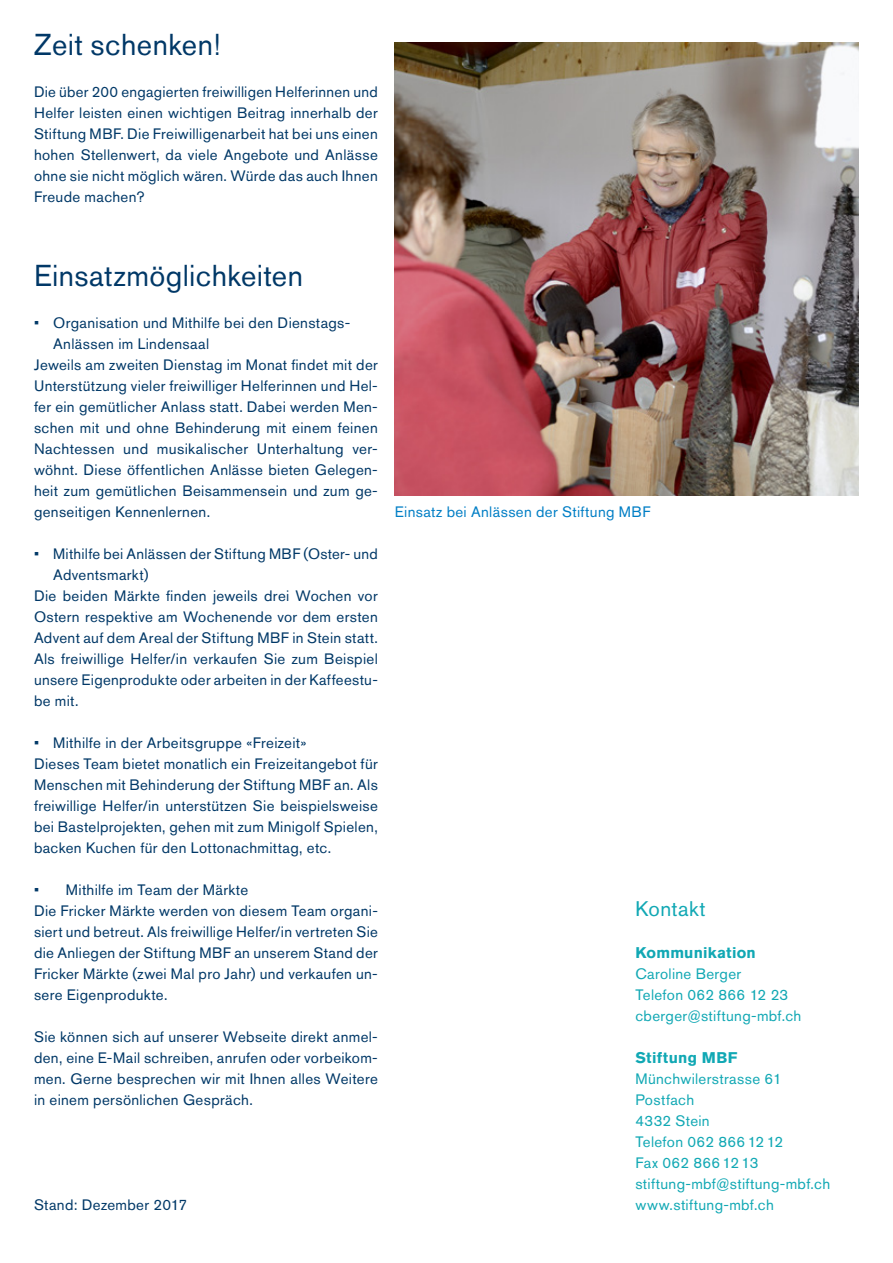
<style>
.page{position:relative;width:893px;height:1263px;background:#fff}
.page>*{position:absolute;margin:0;border:0;box-sizing:border-box;transform-origin:0 0}
.t1{font:30px "Akzidenz Grotesk Pro";letter-spacing:.015em;color:#013867}
.t2{font:21px "Akzidenz Grotesk Pro";letter-spacing:.02em;color:#11a8b4}
.t3{font:700 15.3px "Akzidenz Grotesk Pro";letter-spacing:.015em;color:#11a8b4}
.t4{font:15px/21px "Akzidenz Grotesk Pro";letter-spacing:.02em;color:#013867;text-align:justify}
.t5{font:15px/21px "Akzidenz Grotesk Pro";letter-spacing:.02em;color:#11a8b4}
.t6{font:15px "Akzidenz Grotesk Pro";letter-spacing:.025em;color:#007ec5}
</style>
<div class="page">
<img style="left:395px;top:43px;width:464px;height:453px">
<h1 class="t1" style="left:34px;top:25px;width:188px">Zeit schenken!</h1>
<p class="t4" style="left:34px;top:81px;width:345px">Die über 200 engagierten freiwilligen Helferinnen und Helfer leisten einen wichtigen Beitrag innerhalb der Stiftung MBF. Die Freiwilligenarbeit hat bei uns einen hohen Stellenwert, da viele Angebote und Anlässe ohne sie nicht möglich wären. Würde das auch Ihnen Freude machen?</p>
<h1 class="t1" style="left:34px;top:256px;width:271px">Einsatzmöglichkeiten</h1>
<p class="t4" style="left:34px;top:312px;width:318px">• Organisation und Mithilfe bei den Dienstags-</p>
<p class="t4" style="left:53px;top:333px;width:157px">Anlässen im Lindensaal</p>
<p class="t4" style="left:34px;top:354px;width:345px">Jeweils am zweiten Dienstag im Monat findet mit der</p>
<p class="t4" style="left:34px;top:375px;width:345px">Unterstützung vieler freiwilliger Helferinnen und Hel-</p>
<p class="t4" style="left:34px;top:396px;width:345px">fer ein gemütlicher Anlass statt. Dabei werden Men-</p>
<p class="t4" style="left:34px;top:417px;width:345px">schen mit und ohne Behinderung mit einem feinen</p>
<p class="t4" style="left:34px;top:438px;width:345px">Nachtessen und musikalischer Unterhaltung ver-</p>
<p class="t4" style="left:34px;top:459px;width:345px">wöhnt. Diese öffentlichen Anlässe bieten Gelegen-</p>
<p class="t4" style="left:34px;top:480px;width:345px">heit zum gemütlichen Beisammensein und zum ge-</p>
<p class="t4" style="left:34px;top:501px;width:178px">genseitigen Kennenlernen.</p>
<p class="t4" style="left:34px;top:543px;width:345px">• Mithilfe bei Anlässen der Stiftung MBF (Oster- und</p>
<p class="t4" style="left:53px;top:564px;width:97px">Adventsmarkt)</p>
<p class="t4" style="left:34px;top:585px;width:345px">Die beiden Märkte finden jeweils drei Wochen vor</p>
<p class="t4" style="left:34px;top:606px;width:345px">Ostern respektive am Wochenende vor dem ersten</p>
<p class="t4" style="left:34px;top:627px;width:345px">Advent auf dem Areal der Stiftung MBF in Stein statt.</p>
<p class="t4" style="left:34px;top:648px;width:345px">Als freiwillige Helfer/in verkaufen Sie zum Beispiel</p>
<p class="t4" style="left:34px;top:669px;width:345px">unsere Eigenprodukte oder arbeiten in der Kaffeestu-</p>
<p class="t4" style="left:34px;top:690px;width:46px">be mit.</p>
<p class="t4" style="left:34px;top:732px;width:345px;text-align:left">• Mithilfe in der Arbeitsgruppe «Freizeit»<br>Dieses Team bietet monatlich ein Freizeitangebot für Menschen mit Behinderung der Stiftung MBF an. Als freiwillige Helfer/in unterstützen Sie beispielsweise bei Bastelprojekten, gehen mit zum Minigolf Spielen, backen Kuchen für den Lottonachmittag, etc.</p>
<p class="t4" style="left:34px;top:879px;width:345px;text-align:left">• Mithilfe im Team der Märkte<br>Die Fricker Märkte werden von diesem Team organi&shy;siert und betreut. Als freiwillige Helfer/in vertreten Sie die Anliegen der Stiftung MBF an unserem Stand der Fricker Märkte (zwei Mal pro Jahr) und verkaufen un&shy;sere Eigenprodukte.</p>
<p class="t4" style="left:34px;top:1026px;width:345px">Sie können sich auf unserer Webseite direkt anmel&shy;den, eine E-Mail schreiben, anrufen oder vorbeikom&shy;men. Gerne besprechen wir mit Ihnen alles Weitere in einem persönlichen Gespräch.</p>
<p class="t4" style="left:34px;top:1194px;width:155px">Stand: Dezember 2017</p>
<p class="t6" style="left:395px;top:502px;width:257px">Einsatz bei Anlässen der Stiftung MBF</p>
<h2 class="t2" style="left:635px;top:895px;width:72px">Kontakt</h2>
<p class="t3" style="left:635px;top:942px;width:122px">Kommunikation</p>
<p class="t5" style="left:635px;top:963px;width:168px">Caroline Berger<br>Telefon 062 866 12 23 cberger@stiftung-mbf.ch</p>
<p class="t3" style="left:635px;top:1047px;width:103px">Stiftung MBF</p>
<p class="t5" style="left:635px;top:1068px;width:196px">Münchwilerstrasse 61<br>Postfach<br>4332 Stein<br>Telefon 062 866 12 12<br>Fax 062 866 12 13 stiftung-mbf@stiftung-mbf.ch www.stiftung-mbf.ch</p>
</div>
